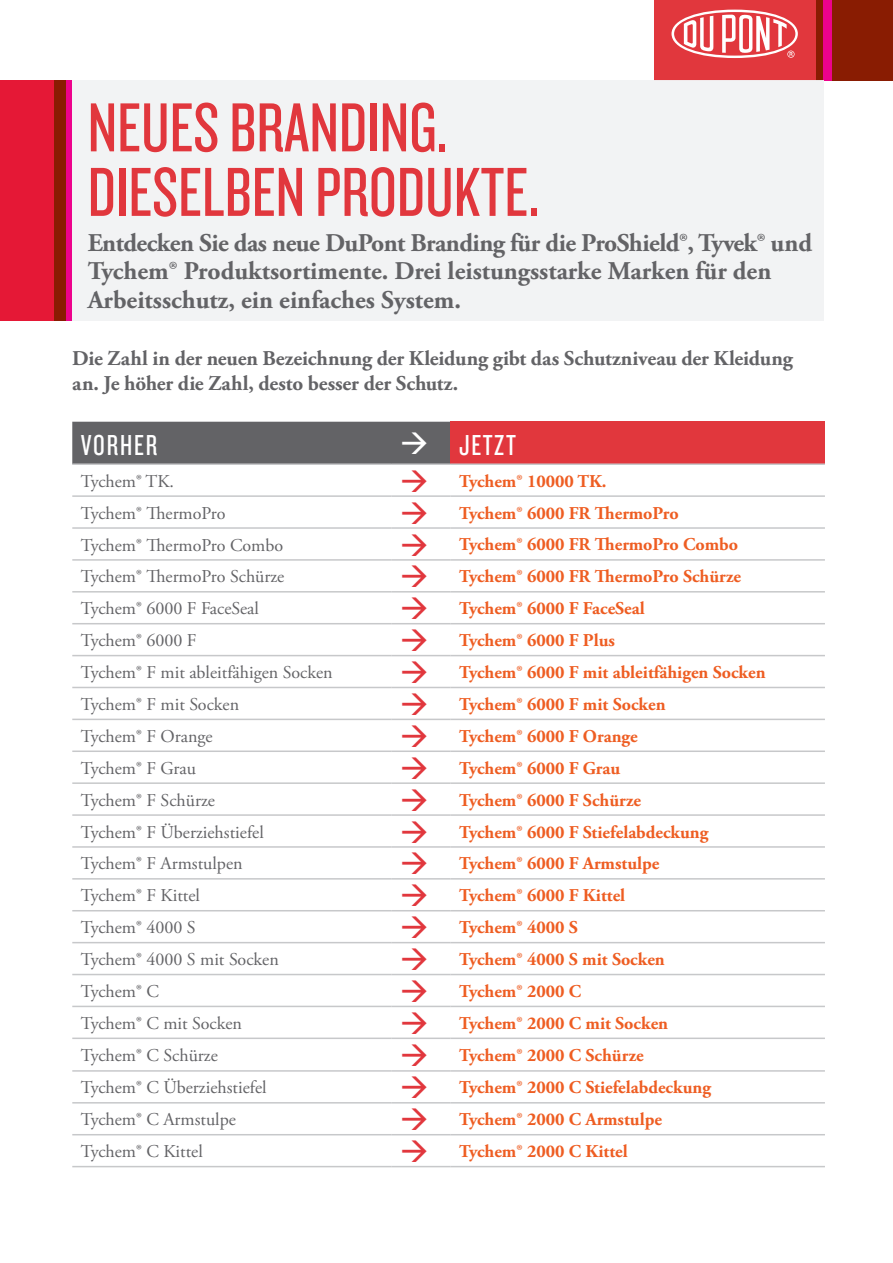
<style>
.page{position:relative;width:893px;height:1263px;background:#fff}
.page>*{position:absolute;margin:0;border:0;box-sizing:border-box;transform-origin:0 0}
.t1{font:72px/64.5px "Knockout 28 Junior Feathrwt";color:#e1373d}
.t2{font:30px "Knockout 28 Junior Feathrwt";letter-spacing:.055em;color:#fff}
.t3{font:700 25.5px/28.5px "Adobe Garamond Pro";color:#636366}
.t4{font:700 21px/25.2px "Adobe Garamond Pro";letter-spacing:-.01em;color:#636366}
.t5{font:700 18px "Adobe Garamond Pro";color:#ee5d22}
.t6{font:18px "Adobe Garamond Pro";color:#636366}
.s1{color:#e1373d}
</style>
<div class="page">
<div style="left:816px;top:0;width:77px;height:80px;background:#891c02"></div>
<div style="left:654px;top:0;width:162px;height:80px;background:#e1373d"></div>
<svg style="left:671px;top:10px;width:127px;height:48px"></svg>
<div style="left:823px;top:0;width:9px;height:80px;background:#ed028c"></div>
<div style="left:64px;top:80px;width:760px;height:241px;background:#f2f3f4"></div>
<div style="left:64px;top:80px;width:7px;height:241px;background:#ed028c"></div>
<div style="left:0;top:80px;width:59px;height:241px;background:#e51836"></div>
<div style="left:55px;top:80px;width:11px;height:241px;background:#891c02"></div>
<div style="left:72px;top:422px;width:379px;height:41px;background:#636366"></div>
<div style="left:451px;top:422px;width:374px;height:42px;background:#e1373d"></div>
<hr style="left:72px;top:463px;width:319px;height:2px;background:#c7c8ca">
<hr style="left:391px;top:463px;width:60px;height:2px;background:#c7c8ca">
<hr style="left:451px;top:463px;width:374px;height:2px;background:#c7c8ca">
<hr style="left:72px;top:495px;width:319px;height:2px;background:#c7c8ca">
<hr style="left:391px;top:495px;width:60px;height:2px;background:#c7c8ca">
<hr style="left:451px;top:495px;width:374px;height:2px;background:#c7c8ca">
<hr style="left:72px;top:527px;width:319px;height:2px;background:#c7c8ca">
<hr style="left:391px;top:527px;width:60px;height:2px;background:#c7c8ca">
<hr style="left:451px;top:527px;width:374px;height:2px;background:#c7c8ca">
<hr style="left:72px;top:559px;width:319px;height:2px;background:#c7c8ca">
<hr style="left:391px;top:559px;width:60px;height:2px;background:#c7c8ca">
<hr style="left:451px;top:559px;width:374px;height:2px;background:#c7c8ca">
<hr style="left:72px;top:591px;width:319px;height:1px;background:#c7c8ca">
<hr style="left:391px;top:591px;width:60px;height:1px;background:#c7c8ca">
<hr style="left:451px;top:591px;width:374px;height:1px;background:#c7c8ca">
<hr style="left:72px;top:623px;width:319px;height:1px;background:#c7c8ca">
<hr style="left:391px;top:623px;width:60px;height:1px;background:#c7c8ca">
<hr style="left:451px;top:623px;width:374px;height:1px;background:#c7c8ca">
<hr style="left:391px;top:655px;width:60px;height:1px;background:#c7c8ca">
<hr style="left:451px;top:655px;width:374px;height:1px;background:#c7c8ca">
<hr style="left:72px;top:687px;width:319px;height:1px;background:#c7c8ca">
<hr style="left:391px;top:687px;width:60px;height:1px;background:#c7c8ca">
<hr style="left:451px;top:687px;width:374px;height:1px;background:#c7c8ca">
<hr style="left:72px;top:719px;width:319px;height:1px;background:#c7c8ca">
<hr style="left:391px;top:719px;width:60px;height:1px;background:#c7c8ca">
<hr style="left:451px;top:719px;width:374px;height:1px;background:#c7c8ca">
<hr style="left:72px;top:750px;width:319px;height:2px;background:#c7c8ca">
<hr style="left:391px;top:750px;width:60px;height:2px;background:#c7c8ca">
<hr style="left:451px;top:750px;width:374px;height:2px;background:#c7c8ca">
<hr style="left:72px;top:782px;width:319px;height:2px;background:#c7c8ca">
<hr style="left:391px;top:782px;width:60px;height:2px;background:#c7c8ca">
<hr style="left:451px;top:782px;width:374px;height:2px;background:#c7c8ca">
<hr style="left:72px;top:814px;width:319px;height:2px;background:#c7c8ca">
<hr style="left:391px;top:814px;width:60px;height:2px;background:#c7c8ca">
<hr style="left:451px;top:814px;width:374px;height:2px;background:#c7c8ca">
<hr style="left:72px;top:846px;width:319px;height:2px;background:#c7c8ca">
<hr style="left:391px;top:846px;width:60px;height:2px;background:#c7c8ca">
<hr style="left:451px;top:846px;width:374px;height:2px;background:#c7c8ca">
<hr style="left:391px;top:878px;width:60px;height:1px;background:#c7c8ca">
<hr style="left:451px;top:878px;width:374px;height:1px;background:#c7c8ca">
<hr style="left:72px;top:910px;width:319px;height:1px;background:#c7c8ca">
<hr style="left:391px;top:910px;width:60px;height:1px;background:#c7c8ca">
<hr style="left:451px;top:910px;width:374px;height:1px;background:#c7c8ca">
<hr style="left:72px;top:942px;width:319px;height:1px;background:#c7c8ca">
<hr style="left:391px;top:942px;width:60px;height:1px;background:#c7c8ca">
<hr style="left:451px;top:942px;width:374px;height:1px;background:#c7c8ca">
<hr style="left:72px;top:974px;width:319px;height:1px;background:#c7c8ca">
<hr style="left:391px;top:974px;width:60px;height:1px;background:#c7c8ca">
<hr style="left:451px;top:974px;width:374px;height:1px;background:#c7c8ca">
<hr style="left:72px;top:1006px;width:319px;height:1px;background:#c7c8ca">
<hr style="left:391px;top:1006px;width:60px;height:1px;background:#c7c8ca">
<hr style="left:451px;top:1006px;width:374px;height:1px;background:#c7c8ca">
<hr style="left:72px;top:1037px;width:319px;height:2px;background:#c7c8ca">
<hr style="left:391px;top:1037px;width:60px;height:2px;background:#c7c8ca">
<hr style="left:451px;top:1037px;width:374px;height:2px;background:#c7c8ca">
<hr style="left:72px;top:1070px;width:319px;height:2px;background:#c7c8ca">
<hr style="left:391px;top:1070px;width:60px;height:2px;background:#c7c8ca">
<hr style="left:451px;top:1070px;width:374px;height:2px;background:#c7c8ca">
<hr style="left:72px;top:1102px;width:319px;height:1px;background:#c7c8ca">
<hr style="left:391px;top:1102px;width:60px;height:1px;background:#c7c8ca">
<hr style="left:451px;top:1102px;width:374px;height:1px;background:#c7c8ca">
<hr style="left:72px;top:1134px;width:319px;height:1px;background:#c7c8ca">
<hr style="left:391px;top:1134px;width:60px;height:1px;background:#c7c8ca">
<hr style="left:451px;top:1134px;width:374px;height:1px;background:#c7c8ca">
<hr style="left:72px;top:1166px;width:319px;height:1px;background:#c7c8ca">
<hr style="left:391px;top:1166px;width:60px;height:1px;background:#c7c8ca">
<hr style="left:451px;top:1166px;width:374px;height:1px;background:#c7c8ca">
<hr style="left:72px;top:655px;width:319px;height:1px;background:#c7c8ca">
<hr style="left:72px;top:878px;width:319px;height:1px;background:#c7c8ca">
<h1 class="t1" style="left:88px;top:93px;width:453px">NEUES BRANDING.<br>DIESELBEN PRODUKTE.</h1>
<h3 class="t3" style="left:88px;top:229px;width:726px">Entdecken Sie das neue DuPont Branding für die ProShield®, Tyvek® und<br>Tychem® Produktsortimente. Drei leistungsstarke Marken für den<br>Arbeitsschutz, ein einfaches System.</h3>
<p class="t4" style="left:72px;top:346px;width:722px">Die Zahl in der neuen Bezeichnung der Kleidung gibt das Schutzniveau der Kleidung an. Je höher die Zahl, desto besser der Schutz.</p>
<h2 class="t2" style="left:81px;top:426px;width:78px">VORHER</h2>
<h2 class="t2" style="left:400px;top:426px;width:118px">→ JETZT</h2>
<p class="t6" style="left:81px;top:470px;width:95px">Tychem® TK.</p>
<p class="t5" style="left:400px;top:470px;width:208px"><span class="s1">→</span> Tychem® 10000 TK.</p>
<p class="t6" style="left:81px;top:502px;width:146px">Tychem® ThermoPro</p>
<p class="t5" style="left:400px;top:502px;width:280px"><span class="s1">→</span> Tychem® 6000 FR ThermoPro</p>
<p class="t6" style="left:81px;top:534px;width:204px">Tychem® ThermoPro Combo</p>
<p class="t5" style="left:400px;top:534px;width:340px"><span class="s1">→</span> Tychem® 6000 FR ThermoPro Combo</p>
<p class="t6" style="left:81px;top:566px;width:205px">Tychem® ThermoPro Schürze</p>
<p class="t5" style="left:400px;top:566px;width:343px"><span class="s1">→</span> Tychem® 6000 FR ThermoPro Schürze</p>
<p class="t6" style="left:81px;top:598px;width:180px">Tychem® 6000 F FaceSeal</p>
<p class="t5" style="left:400px;top:598px;width:246px"><span class="s1">→</span> Tychem® 6000 F FaceSeal</p>
<p class="t6" style="left:81px;top:630px;width:117px">Tychem® 6000 F</p>
<p class="t5" style="left:400px;top:630px;width:217px"><span class="s1">→</span> Tychem® 6000 F Plus</p>
<p class="t6" style="left:81px;top:661px;width:253px">Tychem® F mit ableitfähigen Socken</p>
<p class="t5" style="left:400px;top:662px;width:367px"><span class="s1">→</span> Tychem® 6000 F mit ableitfähigen Socken</p>
<p class="t6" style="left:81px;top:693px;width:160px">Tychem® F mit Socken</p>
<p class="t5" style="left:400px;top:694px;width:267px"><span class="s1">→</span> Tychem® 6000 F mit Socken</p>
<p class="t6" style="left:81px;top:725px;width:133px">Tychem® F Orange</p>
<p class="t5" style="left:400px;top:726px;width:240px"><span class="s1">→</span> Tychem® 6000 F Orange</p>
<p class="t6" style="left:81px;top:757px;width:117px">Tychem® F Grau</p>
<p class="t5" style="left:400px;top:757px;width:222px"><span class="s1">→</span> Tychem® 6000 F Grau</p>
<p class="t6" style="left:81px;top:789px;width:136px">Tychem® F Schürze</p>
<p class="t5" style="left:400px;top:789px;width:243px"><span class="s1">→</span> Tychem® 6000 F Schürze</p>
<p class="t6" style="left:81px;top:821px;width:185px">Tychem® F Überziehstiefel</p>
<p class="t5" style="left:400px;top:821px;width:310px"><span class="s1">→</span> Tychem® 6000 F Stiefelabdeckung</p>
<p class="t6" style="left:81px;top:853px;width:163px">Tychem® F Armstulpen</p>
<p class="t5" style="left:400px;top:853px;width:261px"><span class="s1">→</span> Tychem® 6000 F Armstulpe</p>
<p class="t6" style="left:81px;top:885px;width:121px">Tychem® F Kittel</p>
<p class="t5" style="left:400px;top:885px;width:227px"><span class="s1">→</span> Tychem® 6000 F Kittel</p>
<p class="t6" style="left:81px;top:917px;width:116px">Tychem® 4000 S</p>
<p class="t5" style="left:400px;top:917px;width:180px"><span class="s1">→</span> Tychem® 4000 S</p>
<p class="t6" style="left:81px;top:948px;width:199px">Tychem® 4000 S mit Socken</p>
<p class="t5" style="left:400px;top:949px;width:267px"><span class="s1">→</span> Tychem® 4000 S mit Socken</p>
<p class="t6" style="left:81px;top:980px;width:80px">Tychem® C</p>
<p class="t5" style="left:400px;top:981px;width:183px"><span class="s1">→</span> Tychem® 2000 C</p>
<p class="t6" style="left:81px;top:1012px;width:163px">Tychem® C mit Socken</p>
<p class="t5" style="left:400px;top:1013px;width:270px"><span class="s1">→</span> Tychem® 2000 C mit Socken</p>
<p class="t6" style="left:81px;top:1045px;width:138px">Tychem® C Schürze</p>
<p class="t5" style="left:400px;top:1045px;width:245px"><span class="s1">→</span> Tychem® 2000 C Schürze</p>
<p class="t6" style="left:81px;top:1077px;width:187px">Tychem® C Überziehstiefel</p>
<p class="t5" style="left:400px;top:1077px;width:313px"><span class="s1">→</span> Tychem® 2000 C Stiefelabdeckung</p>
<p class="t6" style="left:81px;top:1109px;width:157px">Tychem® C Armstulpe</p>
<p class="t5" style="left:400px;top:1109px;width:264px"><span class="s1">→</span> Tychem® 2000 C Armstulpe</p>
<p class="t6" style="left:81px;top:1141px;width:124px">Tychem® C Kittel</p>
<p class="t5" style="left:400px;top:1141px;width:230px"><span class="s1">→</span> Tychem® 2000 C Kittel</p>
</div>
